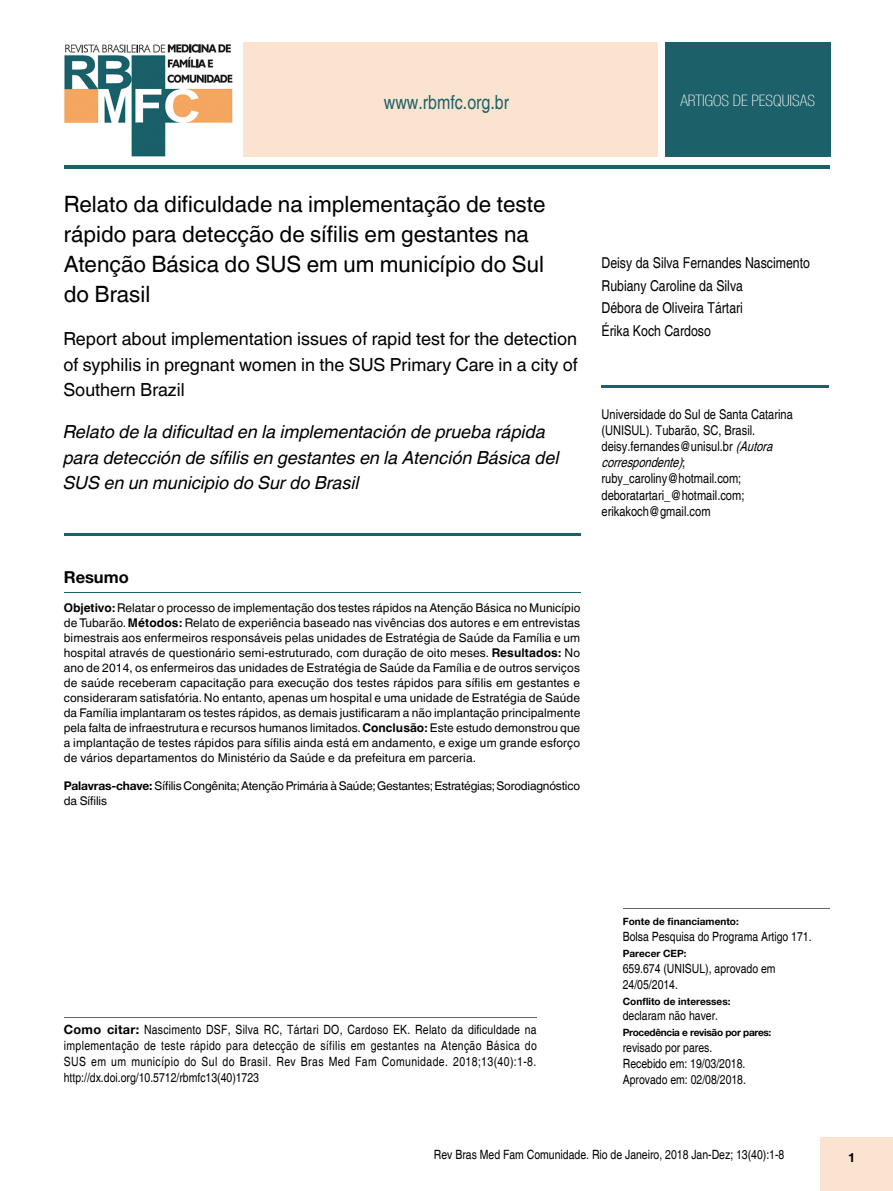
<style>
.page{position:relative;width:893px;height:1191px;background:#fff}
.page>*{position:absolute;margin:0;border:0;box-sizing:border-box;transform-origin:0 0}
.t1{font:22.5px/30px "Helvetica World";color:#000}
.t2{font:condensed 19.5px "Helvetica";color:#1c6069}
.t3{font:italic 18px/25.5px "Helvetica World";color:#000}
.t4{font:18px/25.5px "Helvetica World";color:#000;text-align:justify}
.t5{font:700 16.5px "Helvetica Neue";color:#000}
.t6{font:100 condensed 15.75px "Helvetica Neue LT Com";color:#fff}
.t7{font:condensed 15px/22.5px "Helvetica";color:#000}
.t8{font:condensed 13.5px/16.2px "Helvetica";color:#000}
.t9{font:condensed 12.75px/15.9px "Helvetica";color:#000}
.t10{font:700 12.75px "Helvetica Neue";color:#000}
.t11{font:12px/15px "Helvetica World";letter-spacing:-.015em;color:#000;text-align:justify}
.t12{font:700 10.05px "Helvetica Neue";color:#000}
.t13{font:700 10.05px "Helvetica Neue";letter-spacing:-.03em;color:#000}
.s1{font-weight:700}
.s2{font-family:"Helvetica Neue";font-weight:700}
.s3{font-style:italic}
.s4{font-family:"Helvetica Neue";font-weight:700;font-stretch:normal}
</style>
<div class="page">
<div style="left:821px;top:1137px;width:72px;height:54px;background:#fae4d0"></div>
<hr style="left:64px;top:165px;width:765px;height:4px;background:#1c6069">
<div style="left:243px;top:43px;width:414px;height:114px;background:#fae4d0"></div>
<div style="left:665px;top:43px;width:165px;height:114px;background:#1c6069"></div>
<img style="left:64px;top:44px;width:169px;height:113px">
<hr style="left:64px;top:533px;width:516px;height:2px;background:#1c6069">
<hr style="left:64px;top:593px;width:516px;height:1px;background:#1c6069">
<hr style="left:64px;top:1017px;width:473px;height:1px;background:#636466">
<hr style="left:601px;top:385px;width:228px;height:2px;background:#1c6069">
<hr style="left:623px;top:908px;width:206px;height:1px;background:#636466">
<h2 class="t2" style="left:384px;top:90px;width:127px">www.rbmfc.org.br</h2>
<h3 class="t6" style="left:680px;top:92px;width:136px">ARTIGOS DE PESQUISAS</h3>
<h1 class="t1" style="left:64px;top:190px;width:483px">Relato da dificuldade na implementação de teste rápido para detecção de sífilis em gestantes na Atenção Básica do SUS em um município do Sul do Brasil</h1>
<h3 class="t4" style="left:63px;top:326px;width:516px">Report about implementation issues of rapid test for the detection of syphilis in pregnant women in the SUS Primary Care in a city of Southern Brazil</h3>
<h3 class="t3" style="left:63px;top:419px;width:498px">Relato de la dificultad en la implementación de prueba rápida para detección de sífilis en gestantes en la Atención Básica del<br>SUS en un municipio do Sur do Brasil</h3>
<h3 class="t5" style="left:64px;top:567px;width:67px">Resumo</h3>
<p class="t11" style="left:64px;top:600px;width:518px"><span class="s1">Objetivo:</span> Relatar o processo de implementação dos testes rápidos na Atenção Básica no Município de Tubarão. <span class="s1">Métodos:</span> Relato de experiência baseado nas vivências dos autores e em entrevistas bimestrais aos enfermeiros responsáveis pelas unidades de Estratégia de Saúde da Família e um hospital através de questionário semi-estruturado, com duração de oito meses. <span class="s1">Resultados:</span> No ano de 2014, os enfermeiros das unidades de Estratégia de Saúde da Família e de outros serviços de saúde receberam capacitação para execução dos testes rápidos para sífilis em gestantes e consideraram satisfatória. No entanto, apenas um hospital e uma unidade de Estratégia de Saúde da Família implantaram os testes rápidos, as demais justificaram a não implantação principalmente pela falta de infraestrutura e recursos humanos limitados. <span class="s1">Conclusão:</span> Este estudo demonstrou que a implantação de testes rápidos para sífilis ainda está em andamento, e exige um grande esforço de vários departamentos do Ministério da Saúde e da prefeitura em parceria.</p>
<p class="t11" style="left:64px;top:778px;width:518px"><span class="s2">Palavras-chave:</span> Sífilis Congênita; Atenção Primária à Saúde; Gestantes; Estratégias; Sorodiagnóstico da Sífilis</p>
<p class="t7" style="left:601px;top:252px;width:210px">Deisy da Silva Fernandes Nascimento<br>Rubiany Caroline da Silva<br>Débora de Oliveira Tártari<br>Érika Koch Cardoso</p>
<p class="t8" style="left:601px;top:406px;width:193px">Universidade do Sul de Santa Catarina (UNISUL). Tubarão, SC, Brasil. deisy.fernandes@unisul.br <span class="s3">(Autora correspondente)</span>; ruby_caroliny@hotmail.com; deboratartari_@hotmail.com; erikakoch@gmail.com</p>
<p class="t9" style="left:64px;top:1021px;width:475px;text-align:justify"><span class="s4">Como citar:</span> Nascimento DSF, Silva RC, Tártari DO, Cardoso EK. Relato da dificuldade na implementação de teste rápido para detecção de sífilis em gestantes na Atenção Básica do SUS em um município do Sul do Brasil. Rev Bras Med Fam Comunidade. 2018;13(40):1-8. http://dx.doi.org/10.5712/rbmfc13(40)1723</p>
<p class="t12" style="left:623px;top:915px;width:118px">Fonte de financiamento:</p>
<p class="t9" style="left:623px;top:928px;width:190px">Bolsa Pesquisa do Programa Artigo 171.</p>
<p class="t12" style="left:623px;top:947px;width:65px">Parecer CEP:</p>
<p class="t9" style="left:623px;top:960px;width:154px">659.674 (UNISUL), aprovado em<br>24/05/2014.</p>
<p class="t12" style="left:623px;top:994px;width:109px">Conflito de interesses:</p>
<p class="t9" style="left:623px;top:1008px;width:97px">declaram não haver.</p>
<p class="t13" style="left:623px;top:1026px;width:150px">Procedência e revisão por pares:</p>
<p class="t9" style="left:623px;top:1040px;width:125px">revisado por pares.<br>Recebido em: 19/03/2018.<br>Aprovado em: 02/08/2018.</p>
<p class="t9" style="left:434px;top:1146px;width:352px">Rev Bras Med Fam Comunidade. Rio de Janeiro, 2018 Jan-Dez; 13(40):1-8</p>
<p class="t10" style="left:848px;top:1149px;width:9px">1</p>
</div>
